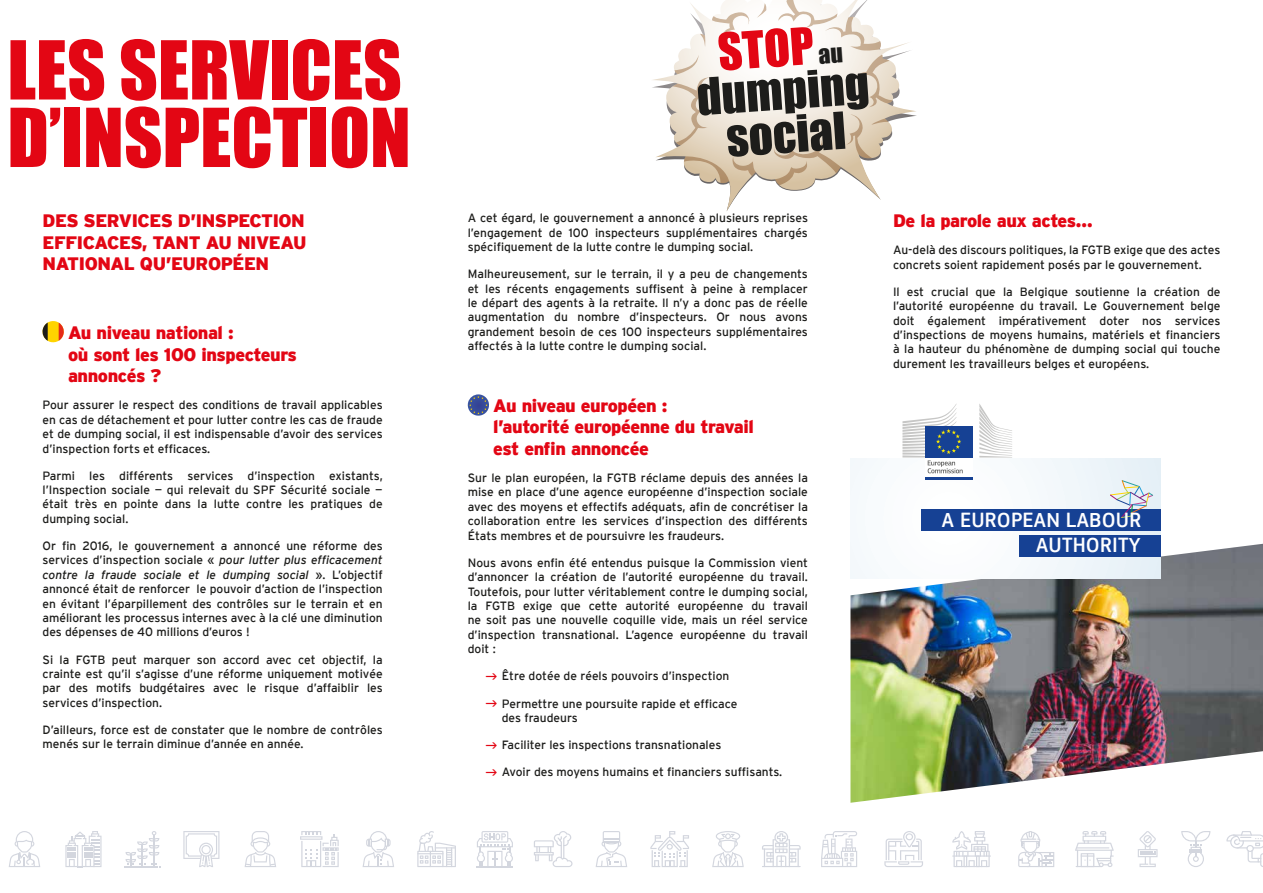
<style>
.page{position:relative;width:1263px;height:893px;background:#fff}
.page>*{position:absolute;margin:0;border:0;box-sizing:border-box;transform-origin:0 0}
.t1{font:75px/67.5px "Impact";color:#e30614}
.t2{font:47.25px/43.3px "Impact";color:#1d1d1b;text-align:center}
.t3{font:500 21.3px/25.3px "EC Square Sans Pro";letter-spacing:.01em;color:#fff;text-align:right}
.t4{font:900 18px/21.6px "Interstate";letter-spacing:-.025em;color:#e30614}
.t5{font:12px/14.4px "Interstate";color:#1d1d1b;text-align:justify}
.s1{font-style:italic}
.s2{color:#e30614}
.s3{font-size:23.7px}
</style>
<div class="page">
<svg style="left:884px;top:831px;width:39px;height:36px"></svg>
<hr style="left:300px;top:836px;width:22px;height:4px;background:#dadce3">
<svg style="left:301px;top:831px;width:38px;height:36px"></svg>
<svg style="left:650px;top:831px;width:39px;height:36px"></svg>
<hr style="left:952px;top:855px;width:39px;height:2px;background:#9299ae">
<svg style="left:952px;top:831px;width:38px;height:36px"></svg>
<svg style="left:1226px;top:831px;width:37px;height:36px"></svg>
<svg style="left:417px;top:831px;width:39px;height:36px"></svg>
<svg style="left:762px;top:831px;width:39px;height:35px"></svg>
<hr style="left:762px;top:866px;width:39px;height:1px;background:#9299ae">
<svg style="left:1075px;top:831px;width:39px;height:36px"></svg>
<svg style="left:534px;top:831px;width:38px;height:36px"></svg>
<svg style="left:1181px;top:831px;width:29px;height:36px"></svg>
<hr style="left:477px;top:866px;width:36px;height:1px;background:#9299ae">
<svg style="left:477px;top:831px;width:36px;height:35px"></svg>
<svg style="left:1018px;top:831px;width:36px;height:36px"></svg>
<svg style="left:65px;top:831px;width:37px;height:36px"></svg>
<svg style="left:362px;top:831px;width:32px;height:36px"></svg>
<svg style="left:9px;top:831px;width:31px;height:36px"></svg>
<svg style="left:712px;top:831px;width:32px;height:36px"></svg>
<svg style="left:245px;top:831px;width:31px;height:36px"></svg>
<svg style="left:596px;top:831px;width:31px;height:36px"></svg>
<svg style="left:821px;top:831px;width:36px;height:36px"></svg>
<svg style="left:1138px;top:831px;width:19px;height:36px"></svg>
<hr style="left:124px;top:866px;width:34px;height:1px;background:#9299ae">
<svg style="left:126px;top:831px;width:34px;height:36px"></svg>
<svg style="left:183px;top:831px;width:36px;height:36px"></svg>
<svg style="left:652px;top:0;width:265px;height:211px"></svg>
<svg style="left:700px;top:34px;width:5px;height:13px"></svg>
<svg style="left:757px;top:3px;width:10px;height:15px"></svg>
<svg style="left:712px;top:10px;width:39px;height:30px"></svg>
<svg style="left:672px;top:55px;width:42px;height:91px"></svg>
<svg style="left:684px;top:156px;width:72px;height:28px"></svg>
<svg style="left:772px;top:140px;width:68px;height:45px"></svg>
<svg style="left:778px;top:0;width:115px;height:107px"></svg>
<svg style="left:846px;top:114px;width:42px;height:45px"></svg>
<img style="left:850px;top:544px;width:413px;height:259px">
<svg style="left:42px;top:321px;width:22px;height:22px"></svg>
<svg style="left:467px;top:394px;width:22px;height:22px"></svg>
<div style="left:850px;top:457px;width:311px;height:122px;background:linear-gradient(to right,#fff,#eaf3f8)"></div>
<div style="left:921px;top:509px;width:240px;height:21px;background:#164194"></div>
<div style="left:1019px;top:535px;width:142px;height:21px;background:#164194"></div>
<svg style="left:1110px;top:480px;width:43px;height:38px"></svg>
<div style="left:925px;top:457px;width:47px;height:21px;background:#fff"></div>
<hr style="left:925px;top:477px;width:47px;height:3px;background:#164194">
<svg style="left:979px;top:404px;width:33px;height:53px"></svg>
<div style="left:925px;top:426px;width:47px;height:31px;background:#164194"></div>
<svg style="left:902px;top:404px;width:61px;height:69px"></svg>
<h1 class="t1" style="left:7px;top:34px;width:405px">LES SERVICES<br>D’INSPECTION</h1>
<h3 class="t4" style="left:43px;top:210px;width:265px;text-align:justify">DES SERVICES D’INSPECTION EFFICACES, TANT AU NIVEAU NATIONAL QU’EUROPÉEN</h3>
<h3 class="t4" style="left:68px;top:322px;width:230px">Au niveau national :<br>où sont les 100 inspecteurs annoncés ?</h3>
<p class="t5" style="left:43px;top:398px;width:342px">Pour assurer le respect des conditions de travail applicables en cas de détachement et pour lutter contre les cas de fraude et de dumping social, il est indispensable d’avoir des services d’inspection forts et efficaces.</p>
<p class="t5" style="left:43px;top:468px;width:342px">Parmi les différents services d’inspection existants, l’Inspection sociale — qui relevait du SPF Sécurité sociale — était très en pointe dans la lutte contre les pratiques de dumping social.</p>
<p class="t5" style="left:43px;top:538px;width:342px">Or fin 2016, le gouvernement a annoncé une réforme des services d’inspection sociale « <span class="s1">pour lutter plus efficacement contre la fraude sociale et le dumping social</span> ». L’objectif annoncé était de renforcer le pouvoir d’action de l’inspection en évitant l’éparpillement des contrôles sur le terrain et en améliorant les processus internes avec à la clé une diminution des dépenses de 40 millions d’euros !</p>
<p class="t5" style="left:43px;top:652px;width:342px">Si la FGTB peut marquer son accord avec cet objectif, la crainte est qu’il s’agisse d’une réforme uniquement motivée par des motifs budgétaires avec le risque d’affaiblir les services d’inspection.</p>
<p class="t5" style="left:43px;top:722px;width:342px">D’ailleurs, force est de constater que le nombre de contrôles menés sur le terrain diminue d’année en année.</p>
<h2 class="t2" style="left:692px;top:31px;width:174px;rotate:-4deg"><span class="s2">STOP</span> <span class="s3">au </span>dumping social</h2>
<p class="t5" style="left:468px;top:211px;width:342px">A cet égard, le gouvernement a annoncé à plusieurs reprises l’engagement de 100 inspecteurs supplémentaires chargés spécifiquement de la lutte contre le dumping social.</p>
<p class="t5" style="left:468px;top:267px;width:342px">Malheureusement, sur le terrain, il y a peu de changements et les récents engagements suffisent à peine à remplacer le départ des agents à la retraite. Il n’y a donc pas de réelle augmentation du nombre d’inspecteurs. Or nous avons grandement besoin de ces 100 inspecteurs supplémentaires affectés à la lutte contre le dumping social.</p>
<h3 class="t4" style="left:493px;top:394px;width:262px">Au niveau européen :<br>l’autorité européenne du travail est enfin annoncée</h3>
<p class="t5" style="left:468px;top:471px;width:342px">Sur le plan européen, la FGTB réclame depuis des années la mise en place d’une agence européenne d’inspection sociale avec des moyens et effectifs adéquats, afin de concrétiser la collaboration entre les services d’inspection des différents États membres et de poursuivre les fraudeurs.</p>
<p class="t5" style="left:468px;top:555px;width:342px">Nous avons enfin été entendus puisque la Commission vient d’annoncer la création de l’autorité européenne du travail.<br>Toutefois, pour lutter véritablement contre le dumping social, la FGTB exige que cette autorité européenne du travail ne soit pas une nouvelle coquille vide, mais un réel service d’inspection transnational. L’agence européenne du travail doit :</p>
<p class="t5" style="left:502px;top:669px;width:229px">Être dotée de réels pouvoirs d’inspection</p>
<p class="t5" style="left:502px;top:696px;width:237px">Permettre une poursuite rapide et efficace des fraudeurs</p>
<p class="t5" style="left:502px;top:738px;width:221px">Faciliter les inspections transnationales</p>
<p class="t5" style="left:502px;top:765px;width:282px">Avoir des moyens humains et financiers suffisants.</p>
<h3 class="t4" style="left:893px;top:210px;width:201px">De la parole aux actes…</h3>
<p class="t5" style="left:893px;top:243px;width:329px">Au-delà des discours politiques, la FGTB exige que des actes concrets soient rapidement posés par le gouvernement.</p>
<p class="t5" style="left:893px;top:284px;width:329px">Il est crucial que la Belgique soutienne la création de l’autorité européenne du travail. Le Gouvernement belge doit également impérativement doter nos services d’inspections de moyens humains, matériels et financiers à la hauteur du phénomène de dumping social qui touche durement les travailleurs belges et européens.</p>
<h3 class="t3" style="left:942px;top:508px;width:201px">A EUROPEAN LABOUR<br>AUTHORITY</h3>
</div>
